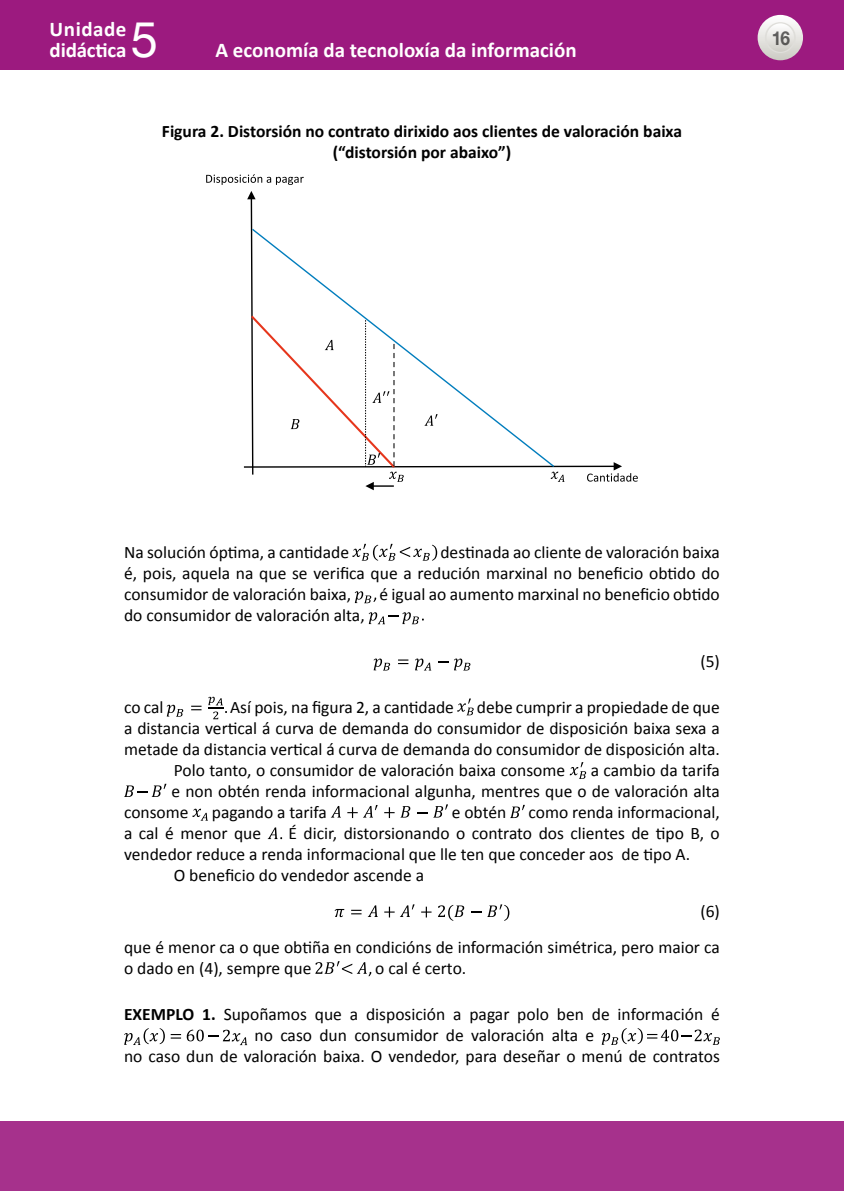
<style>
.page{position:relative;width:844px;height:1191px;background:#fff}
.page>*{position:absolute;margin:0;border:0;box-sizing:border-box;transform-origin:0 0}
.t1{font:49px "Helvetica Neue";color:#fff}
.t2{font:700 21px/21px "Calibri";color:#fff}
.t3{font:700 19.25px "Helvetica Neue";color:#000;scale:.9 1}
.t4{font:17.5px/21.2px "Calibri";color:#000;text-align:justify}
.t5{font:700 17.5px/21px "Calibri";color:#000;text-align:center}
.s1{font-weight:700}
</style>
<div class="page">
<div style="left:0;top:0;width:843px;height:69px;background:#9c1a7f"></div>
<svg style="left:757px;top:15px;width:45px;height:45px"></svg>
<svg style="left:765px;top:23px;width:29px;height:29px"></svg>
<div style="left:764px;top:22px;width:31px;height:31px;border:1px solid #dfdeda;border-radius:50%"></div>
<div style="left:0;top:1121px;width:843px;height:70px;background:#a6318c"></div>
<svg style="left:206px;top:174px;width:97px;height:11px"></svg>
<svg style="left:243px;top:191px;width:394px;height:299px"></svg>
<svg style="left:352px;top:544px;width:85px;height:16px"></svg>
<svg style="left:354px;top:591px;width:22px;height:12px"></svg>
<svg style="left:368px;top:612px;width:55px;height:12px"></svg>
<svg style="left:373px;top:658px;width:17px;height:12px"></svg>
<svg style="left:398px;top:659px;width:10px;height:5px"></svg>
<svg style="left:415px;top:658px;width:16px;height:12px"></svg>
<svg style="left:454px;top:658px;width:16px;height:12px"></svg>
<svg style="left:167px;top:704px;width:16px;height:12px"></svg>
<svg style="left:191px;top:705px;width:10px;height:5px"></svg>
<svg style="left:208px;top:697px;width:19px;height:22px"></svg>
<svg style="left:457px;top:698px;width:16px;height:17px"></svg>
<svg style="left:569px;top:762px;width:17px;height:17px"></svg>
<svg style="left:124px;top:783px;width:42px;height:14px"></svg>
<svg style="left:192px;top:808px;width:16px;height:12px"></svg>
<svg style="left:331px;top:806px;width:10px;height:11px"></svg>
<svg style="left:347px;top:807px;width:10px;height:11px"></svg>
<svg style="left:363px;top:805px;width:14px;height:12px"></svg>
<svg style="left:384px;top:807px;width:10px;height:11px"></svg>
<svg style="left:401px;top:806px;width:9px;height:11px"></svg>
<svg style="left:434px;top:804px;width:14px;height:13px"></svg>
<svg style="left:510px;top:805px;width:14px;height:13px"></svg>
<svg style="left:267px;top:827px;width:15px;height:12px"></svg>
<svg style="left:334px;top:909px;width:10px;height:8px"></svg>
<svg style="left:351px;top:909px;width:10px;height:5px"></svg>
<svg style="left:367px;top:905px;width:11px;height:12px"></svg>
<svg style="left:384px;top:906px;width:10px;height:11px"></svg>
<svg style="left:400px;top:904px;width:14px;height:13px"></svg>
<svg style="left:421px;top:906px;width:10px;height:11px"></svg>
<svg style="left:438px;top:905px;width:26px;height:15px"></svg>
<svg style="left:487px;top:904px;width:22px;height:16px"></svg>
<svg style="left:315px;top:961px;width:56px;height:15px"></svg>
<svg style="left:124px;top:1028px;width:41px;height:17px"></svg>
<svg style="left:171px;top:1034px;width:10px;height:4px"></svg>
<svg style="left:187px;top:1029px;width:60px;height:16px"></svg>
<svg style="left:601px;top:1028px;width:118px;height:17px"></svg>
<p class="t2" style="left:50px;top:19px;width:78px">Unidade didáctica</p>
<h1 class="t1" style="left:131px;top:5px;width:29px">5</h1>
<p class="t2" style="left:215px;top:40px;width:362px">A economía da tecnoloxía da información</p>
<p class="t5" style="left:162px;top:121px;width:521px">Figura 2. Distorsión no contrato dirixido aos clientes de valoración baixa (“distorsión por abaixo”)</p>
<p class="t3" style="left:770px;top:26px;width:23px">16</p>
<p class="t4" style="left:124px;top:541px;width:597px;text-indent:316px">destinada ao cliente de valoración baixa é, pois, aquela na que se verifica que a redución marxinal no beneficio obtido do consumidor de valoración baixa,</p>
<p class="t4" style="left:124px;top:541px;width:226px">Na solución óptima, a cantidade</p>
<p class="t4" style="left:379px;top:583px;width:342px">é igual ao aumento marxinal no beneficio obtido</p>
<p class="t4" style="left:124px;top:604px;width:242px">do consumidor de valoración alta,</p>
<p class="t4" style="left:700px;top:650px;width:21px">(5)</p>
<p class="t4" style="left:124px;top:696px;width:41px">co cal</p>
<p class="t4" style="left:230px;top:696px;width:225px">Así pois, na figura 2, a cantidade</p>
<p class="t4" style="left:477px;top:696px;width:244px">debe cumprir a propiedade de que</p>
<p class="t4" style="left:124px;top:717px;width:597px">a distancia vertical á curva de demanda do consumidor de disposición baixa sexa a</p>
<p class="t4" style="left:124px;top:738px;width:597px">metade da distancia vertical á curva de demanda do consumidor de disposición alta.</p>
<p class="t4" style="left:174px;top:759px;width:393px">Polo tanto, o consumidor de valoración baixa consome</p>
<p class="t4" style="left:590px;top:759px;width:131px">a cambio da tarifa</p>
<p class="t4" style="left:171px;top:780px;width:549px">e non obtén renda informacional algunha, mentres que o de valoración alta</p>
<p class="t4" style="left:124px;top:801px;width:66px">consome</p>
<p class="t4" style="left:212px;top:801px;width:117px">pagando a tarifa</p>
<p class="t4" style="left:451px;top:801px;width:56px">e obtén</p>
<p class="t4" style="left:528px;top:801px;width:193px">como renda informacional,</p>
<p class="t4" style="left:124px;top:823px;width:138px">a cal é menor que</p>
<p class="t4" style="left:288px;top:823px;width:432px">É dicir, distorsionando o contrato dos clientes de tipo B, o</p>
<p class="t4" style="left:124px;top:844px;width:567px">vendedor reduce a renda informacional que lle ten que conceder aos de tipo A.</p>
<p class="t4" style="left:174px;top:865px;width:252px">O beneficio do vendedor ascende a</p>
<p class="t4" style="left:124px;top:893px;width:597px;line-height:36.1px;text-align:right">(6)<br>que é menor ca o que obtiña en condicións de información simétrica, pero maior ca</p>
<p class="t4" style="left:124px;top:958px;width:189px">o dado en (4), sempre que</p>
<p class="t4" style="left:375px;top:958px;width:92px">o cal é certo.</p>
<p class="t4" style="left:124px;top:1004px;width:597px;text-align:center"><span class="s1">EXEMPLO 1.</span> Supoñamos que a disposición a pagar polo ben de información é no caso dun consumidor de valoración alta e<br>no caso dun de valoración baixa. O vendedor, para deseñar o menú de contratos</p>
</div>
